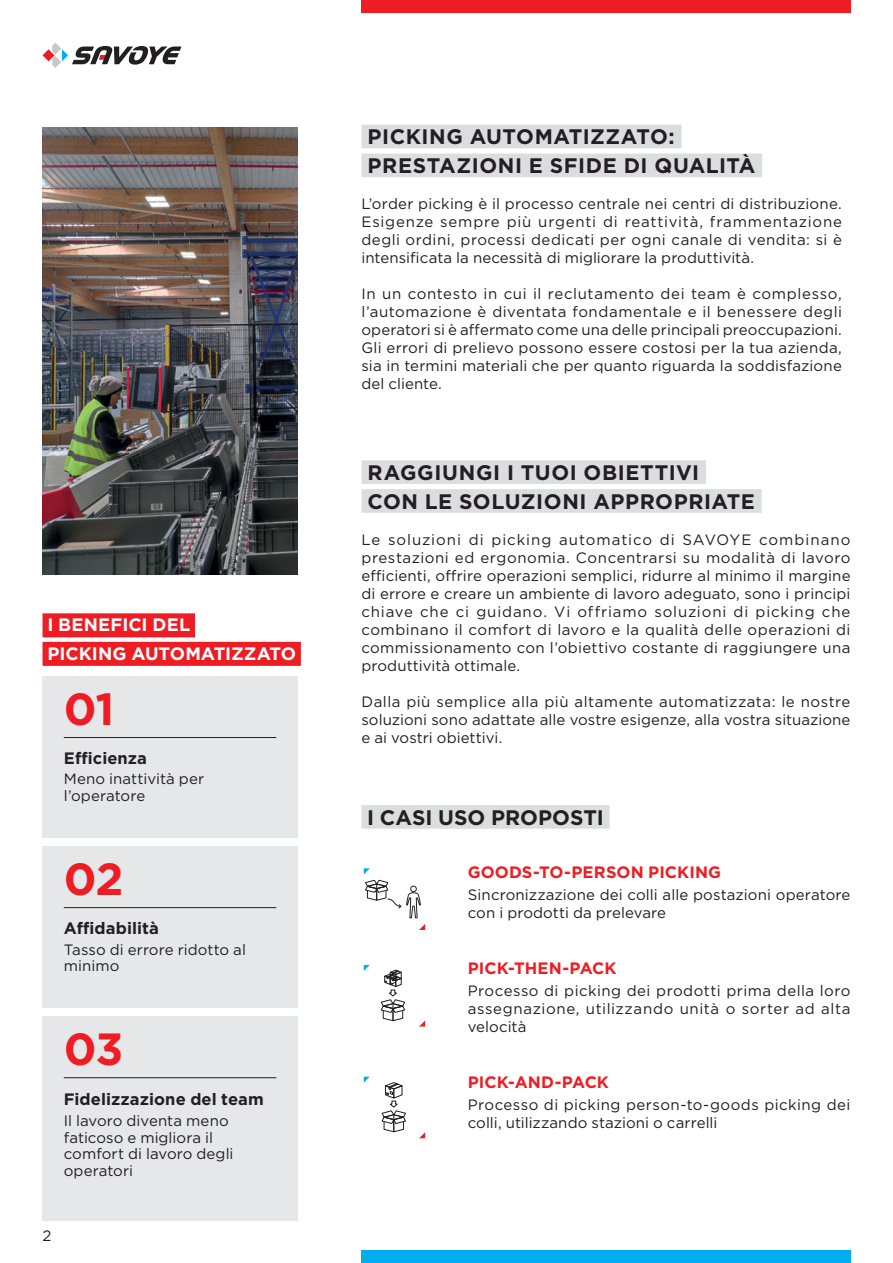
<style>
.page{position:relative;width:893px;height:1263px;background:#fff}
.page>*{position:absolute;margin:0;border:0;box-sizing:border-box;transform-origin:0 0}
.t1{font:700 45px "Gotham";color:#ee1d23}
.t2{font:700 21px/28.8px "Gotham";letter-spacing:.025em;color:#231f20}
.t3{font:700 21px "Gotham";color:#231f20}
.t4{font:700 18px "Gotham";color:#fff}
.t5{font:700 16.5px "Gotham";letter-spacing:.005em;color:#ee1d23}
.t6{font:700 16.5px "Gotham";letter-spacing:.005em;color:#231f20}
.t7{font:15px/18px "Gotham";letter-spacing:.005em;color:#231f20}
</style>
<div class="page">
<svg style="left:364px;top:868px;width:61px;height:62px"></svg>
<svg style="left:419px;top:1020px;width:6px;height:6px"></svg>
<svg style="left:364px;top:965px;width:6px;height:6px"></svg>
<svg style="left:380px;top:969px;width:25px;height:53px"></svg>
<svg style="left:419px;top:1132px;width:6px;height:6px"></svg>
<svg style="left:364px;top:1077px;width:6px;height:6px"></svg>
<svg style="left:381px;top:1082px;width:25px;height:51px"></svg>
<div style="left:361px;top:0;width:489px;height:13px;background:#ee1d23"></div>
<div style="left:361px;top:1250px;width:489px;height:13px;background:#00aeef"></div>
<div style="left:361px;top:125px;width:320px;height:23px;background:#dcdddf"></div>
<div style="left:361px;top:154px;width:401px;height:23px;background:#dcdddf"></div>
<div style="left:361px;top:460px;width:345px;height:24px;background:#dcdddf"></div>
<div style="left:361px;top:489px;width:401px;height:24px;background:#dcdddf"></div>
<div style="left:361px;top:805px;width:248px;height:24px;background:#dcdddf"></div>
<svg style="left:43px;top:43px;width:138px;height:25px"></svg>
<img style="left:43px;top:128px;width:255px;height:446px">
<div style="left:43px;top:613px;width:152px;height:24px;background:#ee1d23"></div>
<div style="left:43px;top:642px;width:258px;height:24px;background:#ee1d23"></div>
<div style="left:43px;top:676px;width:255px;height:162px;background:#e6e7e9"></div>
<hr style="left:64px;top:737px;width:212px;height:1px;background:#231f20">
<div style="left:43px;top:846px;width:255px;height:162px;background:#e6e7e9"></div>
<hr style="left:64px;top:907px;width:212px;height:1px;background:#231f20">
<div style="left:43px;top:1016px;width:255px;height:204px;background:#e6e7e9"></div>
<hr style="left:64px;top:1077px;width:212px;height:1px;background:#231f20">
<p class="t4" style="left:47px;top:613px;width:144px">I BENEFICI DEL</p>
<p class="t4" style="left:47px;top:641px;width:250px">PICKING AUTOMATIZZATO</p>
<p class="t1" style="left:64px;top:679px;width:52px">01</p>
<p class="t6" style="left:64px;top:747px;width:85px">Efficienza</p>
<p class="t7" style="left:64px;top:770px;width:142px;line-height:16.5px">Meno inattività per l’operatore</p>
<p class="t1" style="left:64px;top:849px;width:61px">02</p>
<p class="t6" style="left:64px;top:917px;width:97px">Affidabilità</p>
<p class="t7" style="left:64px;top:941px;width:184px;line-height:16.5px">Tasso di errore ridotto al minimo</p>
<p class="t1" style="left:64px;top:1019px;width:61px">03</p>
<p class="t6" style="left:64px;top:1088px;width:202px">Fidelizzazione del team</p>
<p class="t7" style="left:64px;top:1112px;width:171px;line-height:16.5px">Il lavoro diventa meno faticoso e migliora il comfort di lavoro degli operatori</p>
<p class="t7" style="left:43px;top:1227px;width:10px">2</p>
<p class="t2" style="left:368px;top:122px;width:389px">PICKING AUTOMATIZZATO:<br>PRESTAZIONI E SFIDE DI QUALITÀ</p>
<p class="t7" style="left:361px;top:195px;width:482px;text-align:justify">L’order picking è il processo centrale nei centri di distribuzione.<br>Esigenze sempre più urgenti di reattività, frammentazione degli ordini, processi dedicati per ogni canale di vendita: si è intensificata la necessità di migliorare la produttività.</p>
<p class="t7" style="left:361px;top:285px;width:482px;text-align:justify">In un contesto in cui il reclutamento dei team è complesso, l’automazione è diventata fondamentale e il benessere degli operatori si è affermato come una delle principali preoccupazioni.<br>Gli errori di prelievo possono essere costosi per la tua azienda, sia in termini materiali che per quanto riguarda la soddisfazione del cliente.</p>
<p class="t2" style="left:368px;top:458px;width:389px">RAGGIUNGI I TUOI OBIETTIVI<br>CON LE SOLUZIONI APPROPRIATE</p>
<p class="t7" style="left:361px;top:530px;width:491px;text-align:justify">Le soluzioni di picking automatico di SAVOYE combinano prestazioni ed ergonomia. Concentrarsi su modalità di lavoro efficienti, offrire operazioni semplici, ridurre al minimo il margine di errore e creare un ambiente di lavoro adeguato, sono i principi chiave che ci guidano. Vi offriamo soluzioni di picking che combinano il comfort di lavoro e la qualità delle operazioni di commissionamento con l’obiettivo costante di raggiungere una produttività ottimale.</p>
<p class="t7" style="left:361px;top:692px;width:491px;text-align:justify">Dalla più semplice alla più altamente automatizzata: le nostre soluzioni sono adattate alle vostre esigenze, alla vostra situazione e ai vostri obiettivi.</p>
<p class="t3" style="left:367px;top:803px;width:238px">I CASI USO PROPOSTI</p>
<p class="t5" style="left:468px;top:861px;width:255px">GOODS-TO-PERSON PICKING</p>
<p class="t7" style="left:468px;top:885px;width:384px">Sincronizzazione dei colli alle postazioni operatore con i prodotti da prelevare</p>
<p class="t5" style="left:468px;top:957px;width:150px">PICK-THEN-PACK</p>
<p class="t7" style="left:468px;top:981px;width:384px;text-align:justify">Processo di picking dei prodotti prima della loro assegnazione, utilizzando unità o sorter ad alta velocità</p>
<p class="t5" style="left:468px;top:1071px;width:143px">PICK-AND-PACK</p>
<p class="t7" style="left:468px;top:1095px;width:384px">Processo di picking person-to-goods picking dei colli, utilizzando stazioni o carrelli</p>
</div>
